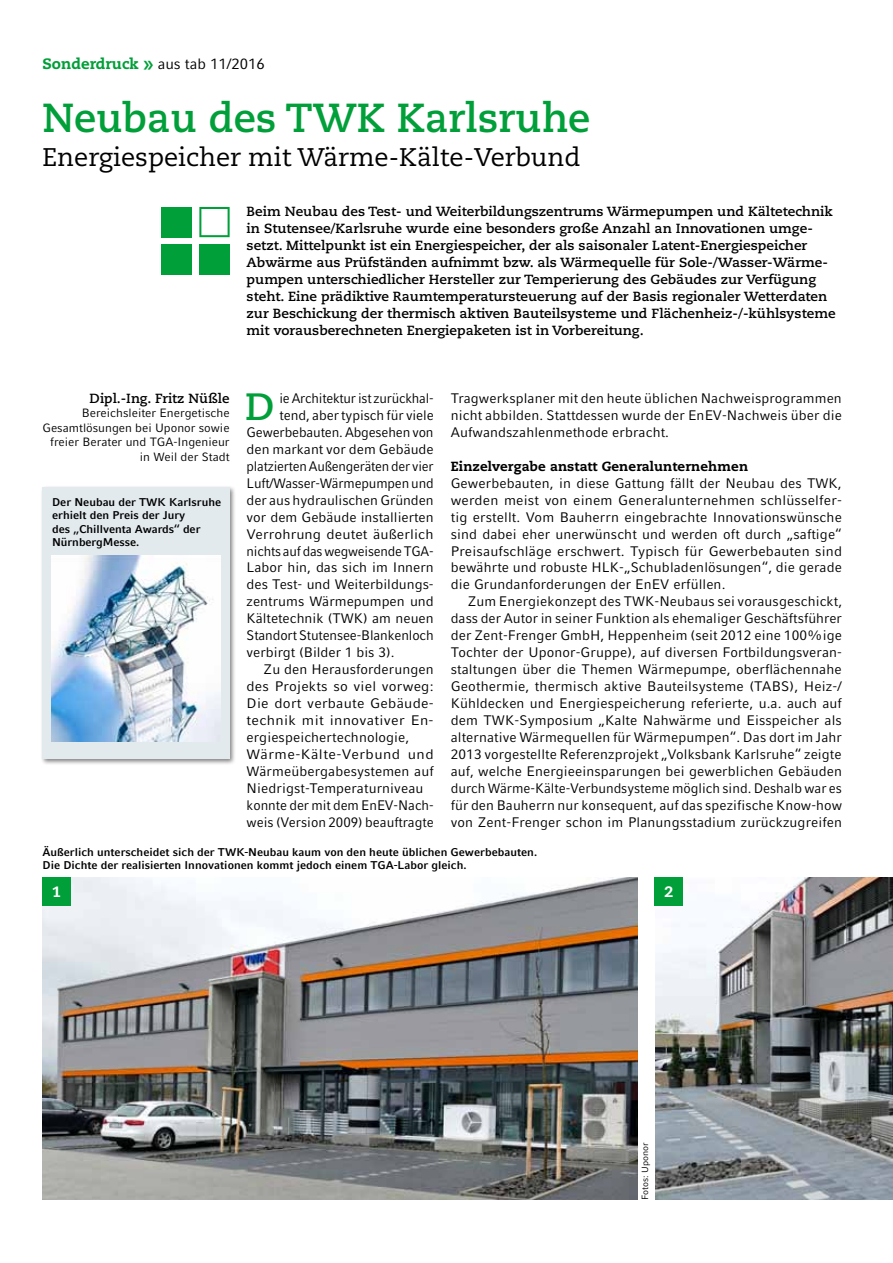
<style>
.page{position:relative;width:893px;height:1263px;background:#fff}
.page>*{position:absolute;margin:0;border:0;box-sizing:border-box;transform-origin:0 0}
.t1{font:700 40.5px "Caecilia LT Std";color:#009f39}
.t2{font:700 37.95px "Caecilia LT Std";color:#009f39}
.t3{font:25.5px "Caecilia LT Std";color:#000}
.t4{font:15px "Compatil Fact LT Pro";color:#000}
.t5{font:800 15px "Caecilia LT Std";color:#fff}
.t6{font:13.8px/17px "Compatil Fact LT Pro";color:#000;text-align:justify}
.t7{font:13.8px "Compatil Fact LT Pro";color:#000;scale:.95 1}
.t8{font:13.8px "Compatil Fact LT Pro";color:#000;scale:.96 1}
.t9{font:13.8px "Compatil Fact LT Pro";letter-spacing:.02em;color:#000;scale:1.05 1}
.t10{font:13.8px "Compatil Fact LT Pro";letter-spacing:.035em;color:#000;scale:1.05 1}
.t11{font:700 13.2px/17px "Caecilia LT Std";color:#000}
.t12{font:800 13.2px "Caecilia LT Std";letter-spacing:.01em;color:#000}
.t13{font:12px/14.4px "Compatil Fact LT Pro";color:#000;text-align:right}
.t14{font:700 11.25px/13.5px "Compatil Fact LT Pro";color:#000}
.t15{font:9px "Compatil Fact LT Pro";color:#000}
.s1{font-family:"Caecilia LT Std";font-weight:800;color:#009f39}
.s2{font-weight:700;font-size:21px;color:#009f39}
</style>
<div class="page">
<img style="left:656px;top:877px;width:237px;height:323px">
<img style="left:43px;top:877px;width:595px;height:322px">
<div style="left:43px;top:877px;width:28px;height:29px;background:#009f39"></div>
<div style="left:199px;top:245px;width:31px;height:30px;background:#009f39"></div>
<div style="left:162px;top:245px;width:30px;height:30px;background:#009f39"></div>
<svg style="left:199px;top:207px;width:31px;height:30px"></svg>
<div style="left:162px;top:207px;width:30px;height:30px;background:#009f39"></div>
<div style="left:655px;top:877px;width:28px;height:29px;background:#009f39"></div>
<div style="left:40px;top:485px;width:197px;height:280px;background:#000;opacity:.5"></div>
<div style="left:43px;top:488px;width:187px;height:271px;background:#e2eaee"></div>
<img style="left:52px;top:555px;width:168px;height:187px">
<p class="t4" style="left:43px;top:55px;width:224px"><span class="s1">Sonderdruck</span> <span class="s2">»</span> aus tab 11/2016</p>
<h1 class="t1" style="left:43px;top:94px;width:549px">Neubau des TWK Karlsruhe</h1>
<h3 class="t3" style="left:43px;top:142px;width:539px">Energiespeicher mit Wärme-Kälte-Verbund</h3>
<p class="t11" style="left:247px;top:204px;width:590px">Beim Neubau des Test- und Weiterbildungszentrums Wärmepumpen und Kältetechnik in Stutensee/Karlsruhe wurde eine besonders große Anzahl an Innovationen umge&shy;setzt. Mittelpunkt ist ein Energiespeicher, der als saisonaler Latent-Energiespeicher Abwärme aus Prüfständen aufnimmt bzw. als Wärmequelle für Sole-/Wasser-Wärme&shy;pumpen unterschiedlicher Hersteller zur Temperierung des Gebäudes zur Verfügung steht. Eine prädiktive Raumtemperatursteuerung auf der Basis regionaler Wetterdaten zur Beschickung der thermisch aktiven Bauteilsysteme und Flächenheiz-/-kühlsysteme mit vorausberechneten Energiepaketen ist in Vorbereitung.</p>
<p class="t11" style="left:90px;top:390px;width:141px">Dipl.-Ing. Fritz Nüßle</p>
<p class="t13" style="left:43px;top:406px;width:189px">Bereichsleiter Energetische<br>Gesamtlösungen bei Uponor sowie freier Berater und TGA-Ingenieur in Weil der Stadt</p>
<p class="t14" style="left:52px;top:495px;width:171px">Der Neubau der TWK Karlsruhe erhielt den Preis der Jury<br>des „Chillventa Awards“ der<br>NürnbergMesse.</p>
<h2 class="t2" style="left:245px;top:384px;width:31px">D</h2>
<p class="t7" style="left:279px;top:390px;width:164px">ie Architektur ist zurückhal-</p>
<p class="t6" style="left:279px;top:407px;width:156px">tend, aber typisch für viele</p>
<p class="t6" style="left:247px;top:424px;width:188px">Gewerbebauten. Abgesehen von</p>
<p class="t6" style="left:247px;top:441px;width:189px">den markant vor dem Gebäude</p>
<p class="t7" style="left:247px;top:458px;width:198px">platzierten Außengeräten der vier</p>
<p class="t8" style="left:247px;top:475px;width:196px">Luft/Wasser-Wärmepumpen und</p>
<p class="t6" style="left:247px;top:491px;width:189px">der aus hydraulischen Gründen</p>
<p class="t6" style="left:247px;top:508px;width:189px">vor dem Gebäude installierten</p>
<p class="t6" style="left:247px;top:525px;width:188px">Verrohrung deutet äußerlich</p>
<p class="t7" style="left:247px;top:543px;width:198px">nichts auf das wegweisende TGA-</p>
<p class="t6" style="left:247px;top:559px;width:189px">Labor hin, das sich im Innern</p>
<p class="t6" style="left:247px;top:576px;width:189px">des Test- und Weiterbildungs-</p>
<p class="t6" style="left:247px;top:593px;width:189px">zentrums Wärmepumpen und</p>
<p class="t6" style="left:247px;top:610px;width:189px">Kältetechnik (TWK) am neuen</p>
<p class="t6" style="left:247px;top:627px;width:189px">Standort Stutensee-Blankenloch</p>
<p class="t6" style="left:247px;top:644px;width:149px">verbirgt (Bilder 1 bis 3).</p>
<p class="t6" style="left:264px;top:661px;width:172px">Zu den Herausforderungen</p>
<p class="t6" style="left:247px;top:678px;width:188px">des Projekts so viel vorweg:</p>
<p class="t6" style="left:247px;top:695px;width:189px">Die dort verbaute Gebäude-</p>
<p class="t9" style="left:247px;top:712px;width:180px">technik mit innovativer En-</p>
<p class="t6" style="left:247px;top:729px;width:164px">ergiespeichertechnologie,</p>
<p class="t10" style="left:247px;top:746px;width:180px">Wärme-Kälte-Verbund und</p>
<p class="t6" style="left:247px;top:763px;width:189px">Wärmeübergabesystemen auf</p>
<p class="t6" style="left:247px;top:780px;width:178px">Niedrigst-Temperaturniveau</p>
<p class="t8" style="left:247px;top:797px;width:197px">konnte der mit dem EnEV-Nach-</p>
<p class="t6" style="left:247px;top:813px;width:189px">weis (Version 2009) beauftragte</p>
<p class="t6" style="left:451px;top:390px;width:393px">Tragwerksplaner mit den heute üblichen Nachweisprogrammen nicht abbilden. Stattdessen wurde der EnEV-Nachweis über die Aufwandszahlenmethode erbracht.</p>
<p class="t12" style="left:451px;top:458px;width:299px">Einzelvergabe anstatt Generalunternehmen</p>
<p class="t6" style="left:451px;top:474px;width:393px">Gewerbebauten, in diese Gattung fällt der Neubau des TWK, werden meist von einem Generalunternehmen schlüsselfer&shy;tig erstellt. Vom Bauherrn eingebrachte Innovationswünsche sind dabei eher unerwünscht und werden oft durch „saftige“ Preisaufschläge erschwert. Typisch für Gewerbebauten sind bewährte und robuste HLK-„Schubladenlösungen“, die gerade die Grundanforderungen der EnEV erfüllen.</p>
<p class="t6" style="left:451px;top:593px;width:393px;text-indent:17px">Zum Energiekonzept des TWK-Neubaus sei vorausgeschickt, dass der Autor in seiner Funktion als ehemaliger Geschäftsführer der Zent-Frenger GmbH, Heppenheim (seit 2012 eine 100%ige Tochter der Uponor-Gruppe), auf diversen Fortbildungsveran&shy;staltungen über die Themen Wärmepumpe, oberflächennahe Geothermie, thermisch aktive Bauteilsysteme (TABS), Heiz-/ Kühldecken und Energiespeicherung referierte, u.a. auch auf dem TWK-Symposium „Kalte Nahwärme und Eisspeicher als alternative Wärmequellen für Wärmepumpen“. Das dort im Jahr 2013 vorgestellte Referenzprojekt „Volksbank Karlsruhe“ zeigte auf, welche Energieeinsparungen bei gewerblichen Gebäuden durch Wärme-Kälte-Verbundsysteme möglich sind. Deshalb war es für den Bauherrn nur konsequent, auf das spezifische Know-how von Zent-Frenger schon im Planungsstadium zurückzugreifen</p>
<p class="t14" style="left:43px;top:845px;width:496px">Äußerlich unterscheidet sich der TWK-Neubau kaum von den heute üblichen Gewerbebauten.<br>Die Dichte der realisierten Innovationen kommt jedoch einem TGA-Labor gleich.</p>
<p class="t5" style="left:52px;top:883px;width:10px">1</p>
<p class="t5" style="left:664px;top:883px;width:10px">2</p>
<p class="t15" style="left:640px;top:1200px;width:59px;rotate:-90deg">Fotos: Uponor</p>
</div>
